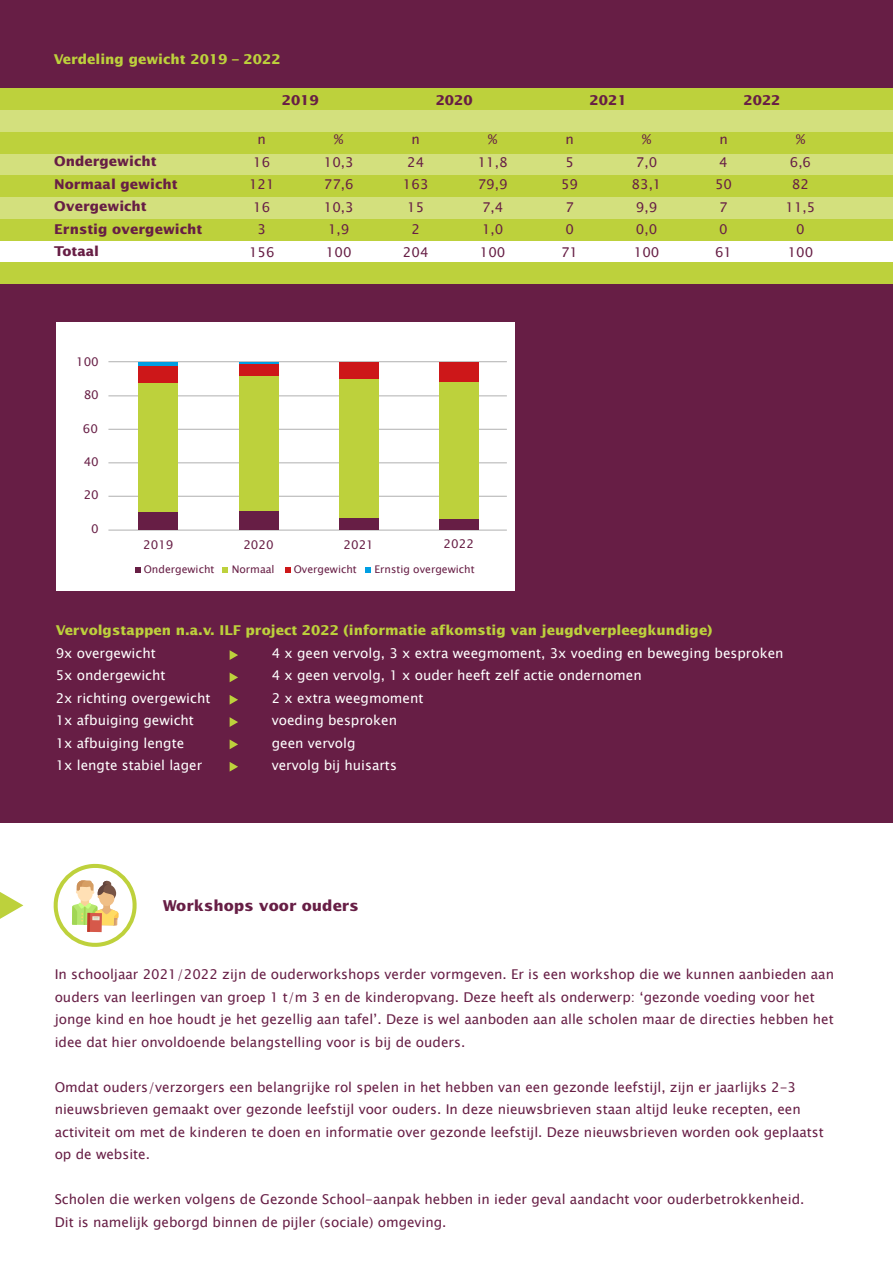
<style>
.page{position:relative;width:893px;height:1263px;background:#fff}
.page>*{position:absolute;margin:0;border:0;box-sizing:border-box;transform-origin:0 0}
.t1{font:700 15px "Lucida Sans";color:#671e45}
.t2{font:13.5px/22.5px "Lucida Sans Unicode";color:#671e45}
.t3{font:13.5px "Lucida Sans Unicode";color:#fff}
.t4{font:700 13.5px "Lucida Sans";color:#bdd13c}
.t5{font:700 13.5px "Lucida Sans";color:#671e45}
.t6{font:12px "Lucida Sans Unicode";color:#671e45}
.t7{font:10.5px "Lucida Sans Unicode";color:#671e45}
</style>
<div class="page">
<div style="left:0;top:0;width:893px;height:823px;background:#671e45"></div>
<div style="left:56px;top:322px;width:459px;height:269px;background:#fff"></div>
<hr style="left:108px;top:361px;width:399px;height:1px;background:#000">
<hr style="left:108px;top:395px;width:399px;height:1px;background:#000">
<hr style="left:108px;top:429px;width:399px;height:1px;background:#000">
<hr style="left:108px;top:462px;width:399px;height:1px;background:#000">
<hr style="left:108px;top:496px;width:399px;height:1px;background:#000">
<hr style="left:108px;top:530px;width:399px;height:1px;background:#000">
<div style="left:138px;top:512px;width:40px;height:18px;background:#671e45"></div>
<div style="left:239px;top:510px;width:40px;height:20px;background:#671e45"></div>
<div style="left:339px;top:518px;width:40px;height:12px;background:#671e45"></div>
<div style="left:439px;top:519px;width:40px;height:10px;background:#671e45"></div>
<div style="left:138px;top:382px;width:40px;height:130px;background:#bdd13c"></div>
<div style="left:239px;top:376px;width:40px;height:134px;background:#bdd13c"></div>
<div style="left:339px;top:378px;width:40px;height:140px;background:#bdd13c"></div>
<div style="left:439px;top:381px;width:40px;height:138px;background:#bdd13c"></div>
<div style="left:138px;top:365px;width:40px;height:17px;background:#cd1719"></div>
<div style="left:239px;top:364px;width:40px;height:12px;background:#cd1719"></div>
<div style="left:339px;top:362px;width:40px;height:16px;background:#cd1719"></div>
<div style="left:439px;top:362px;width:40px;height:19px;background:#cd1719"></div>
<hr style="left:138px;top:362px;width:40px;height:3px;background:#009fe3">
<svg style="left:136px;top:567px;width:5px;height:5px"></svg>
<svg style="left:223px;top:567px;width:5px;height:5px"></svg>
<svg style="left:285px;top:567px;width:5px;height:5px"></svg>
<hr style="left:239px;top:362px;width:40px;height:1px;background:#009fe3">
<svg style="left:366px;top:567px;width:5px;height:5px"></svg>
<svg style="left:230px;top:650px;width:8px;height:10px"></svg>
<svg style="left:230px;top:673px;width:8px;height:9px"></svg>
<svg style="left:230px;top:695px;width:8px;height:10px"></svg>
<svg style="left:230px;top:717px;width:8px;height:10px"></svg>
<svg style="left:230px;top:739px;width:8px;height:10px"></svg>
<svg style="left:230px;top:762px;width:8px;height:10px"></svg>
<div style="left:0;top:88px;width:893px;height:22px;background:#bdd13c"></div>
<div style="left:0;top:110px;width:893px;height:22px;background:#d3e07d"></div>
<div style="left:0;top:132px;width:893px;height:22px;background:#bdd13c"></div>
<div style="left:0;top:154px;width:893px;height:21px;background:#d3e07d"></div>
<div style="left:0;top:175px;width:893px;height:22px;background:#bdd13c"></div>
<div style="left:0;top:197px;width:893px;height:22px;background:#d3e07d"></div>
<div style="left:0;top:219px;width:893px;height:22px;background:#bdd13c"></div>
<div style="left:0;top:241px;width:893px;height:22px;background:#fff"></div>
<div style="left:0;top:263px;width:893px;height:21px;background:#bdd13c"></div>
<svg style="left:0;top:892px;width:23px;height:27px"></svg>
<svg style="left:54px;top:864px;width:82px;height:83px"></svg>
<p class="t4" style="left:54px;top:52px;width:228px">Verdeling gewicht 2019 – 2022</p>
<p class="t5" style="left:54px;top:154px;width:104px">Ondergewicht</p>
<p class="t5" style="left:54px;top:176px;width:125px">Normaal gewicht</p>
<p class="t5" style="left:54px;top:199px;width:94px">Overgewicht</p>
<p class="t5" style="left:54px;top:221px;width:150px">Ernstig overgewicht</p>
<p class="t5" style="left:54px;top:244px;width:46px">Totaal</p>
<p class="t5" style="left:282px;top:93px;width:39px">2019</p>
<p class="t5" style="left:436px;top:93px;width:39px">2020</p>
<p class="t5" style="left:590px;top:93px;width:39px">2021</p>
<p class="t5" style="left:743px;top:93px;width:39px">2022</p>
<p class="t2" style="left:258px;top:128px;width:10px">n</p>
<p class="t2" style="left:253px;top:151px;width:19px">16</p>
<p class="t2" style="left:249px;top:173px;width:27px">121</p>
<p class="t2" style="left:253px;top:196px;width:19px">16</p>
<p class="t2" style="left:258px;top:218px;width:10px">3</p>
<p class="t2" style="left:249px;top:241px;width:27px">156</p>
<p class="t2" style="left:334px;top:128px;width:11px">%</p>
<p class="t2" style="left:324px;top:151px;width:31px">10,3</p>
<p class="t2" style="left:324px;top:173px;width:31px">77,6</p>
<p class="t2" style="left:324px;top:196px;width:31px">10,3</p>
<p class="t2" style="left:328px;top:218px;width:23px">1,9</p>
<p class="t2" style="left:326px;top:241px;width:27px">100</p>
<p class="t2" style="left:412px;top:128px;width:10px">n</p>
<p class="t2" style="left:407px;top:151px;width:19px">24</p>
<p class="t2" style="left:403px;top:173px;width:27px">163</p>
<p class="t2" style="left:407px;top:196px;width:19px">15</p>
<p class="t2" style="left:411px;top:218px;width:10px">2</p>
<p class="t2" style="left:403px;top:241px;width:27px">204</p>
<p class="t2" style="left:488px;top:128px;width:11px">%</p>
<p class="t2" style="left:478px;top:151px;width:31px">11,8</p>
<p class="t2" style="left:478px;top:173px;width:31px">79,9</p>
<p class="t2" style="left:482px;top:196px;width:23px">7,4</p>
<p class="t2" style="left:482px;top:218px;width:23px">1,0</p>
<p class="t2" style="left:480px;top:241px;width:27px">100</p>
<p class="t2" style="left:565px;top:128px;width:10px">n</p>
<p class="t2" style="left:565px;top:151px;width:10px">5</p>
<p class="t2" style="left:561px;top:173px;width:19px">59</p>
<p class="t2" style="left:565px;top:196px;width:10px">7</p>
<p class="t2" style="left:565px;top:218px;width:10px">0</p>
<p class="t2" style="left:561px;top:241px;width:19px">71</p>
<p class="t2" style="left:642px;top:128px;width:11px">%</p>
<p class="t2" style="left:636px;top:151px;width:23px">7,0</p>
<p class="t2" style="left:632px;top:173px;width:31px">83,1</p>
<p class="t2" style="left:636px;top:196px;width:23px">9,9</p>
<p class="t2" style="left:636px;top:218px;width:23px">0,0</p>
<p class="t2" style="left:634px;top:241px;width:27px">100</p>
<p class="t2" style="left:719px;top:128px;width:10px">n</p>
<p class="t2" style="left:719px;top:151px;width:10px">4</p>
<p class="t2" style="left:715px;top:173px;width:19px">50</p>
<p class="t2" style="left:719px;top:196px;width:10px">7</p>
<p class="t2" style="left:719px;top:218px;width:10px">0</p>
<p class="t2" style="left:715px;top:241px;width:19px">61</p>
<p class="t2" style="left:796px;top:128px;width:11px">%</p>
<p class="t2" style="left:790px;top:151px;width:23px">6,6</p>
<p class="t2" style="left:792px;top:173px;width:19px">82</p>
<p class="t2" style="left:785px;top:196px;width:31px">11,5</p>
<p class="t2" style="left:796px;top:218px;width:10px">0</p>
<p class="t2" style="left:788px;top:241px;width:27px">100</p>
<p class="t6" style="left:76px;top:352px;width:24px">100</p>
<p class="t6" style="left:84px;top:386px;width:17px">80</p>
<p class="t6" style="left:83px;top:419px;width:17px">60</p>
<p class="t6" style="left:84px;top:452px;width:17px">40</p>
<p class="t6" style="left:84px;top:486px;width:17px">20</p>
<p class="t6" style="left:91px;top:519px;width:9px">0</p>
<p class="t6" style="left:143px;top:535px;width:32px">2019</p>
<p class="t6" style="left:243px;top:535px;width:32px">2020</p>
<p class="t6" style="left:343px;top:535px;width:32px">2021</p>
<p class="t6" style="left:444px;top:535px;width:32px">2022</p>
<p class="t7" style="left:144px;top:561px;width:72px">Ondergewicht</p>
<p class="t7" style="left:232px;top:561px;width:44px">Normaal</p>
<p class="t7" style="left:294px;top:561px;width:65px">Overgewicht</p>
<p class="t7" style="left:375px;top:561px;width:102px">Ernstig overgewicht</p>
<p class="t4" style="left:56px;top:623px;width:658px">Vervolgstappen n.a.v. ILF project 2022 (informatie afkomstig van jeugdverpleegkundige)</p>
<p class="t3" style="left:56px;top:642px;width:101px">9x overgewicht</p>
<p class="t3" style="left:272px;top:642px;width:513px">4 x geen vervolg, 3 x extra weegmoment, 3x voeding en beweging besproken</p>
<p class="t3" style="left:56px;top:665px;width:111px">5x ondergewicht</p>
<p class="t3" style="left:272px;top:665px;width:372px">4 x geen vervolg, 1 x ouder heeft zelf actie ondernomen</p>
<p class="t3" style="left:56px;top:687px;width:156px">2x richting overgewicht</p>
<p class="t3" style="left:272px;top:687px;width:153px">2 x extra weegmoment</p>
<p class="t3" style="left:56px;top:710px;width:140px">1x afbuiging gewicht</p>
<p class="t3" style="left:272px;top:710px;width:127px">voeding besproken</p>
<p class="t3" style="left:56px;top:732px;width:130px">1x afbuiging lengte</p>
<p class="t3" style="left:272px;top:732px;width:85px">geen vervolg</p>
<p class="t3" style="left:56px;top:755px;width:148px">1x lengte stabiel lager</p>
<p class="t3" style="left:272px;top:755px;width:127px">vervolg bij huisarts</p>
<p class="t1" style="left:163px;top:897px;width:197px">Workshops voor ouders</p>
<p class="t2" style="left:55px;top:963px;width:781px">In schooljaar 2021/2022 zijn de ouderworkshops verder vormgeven. Er is een workshop die we kunnen aanbieden aan ouders van leerlingen van groep 1 t/m 3 en de kinderopvang. Deze heeft als onderwerp: ‘gezonde voeding voor het jonge kind en hoe houdt je het gezellig aan tafel’. Deze is wel aanboden aan alle scholen maar de directies hebben het idee dat hier onvoldoende belangstelling voor is bij de ouders.</p>
<p class="t2" style="left:55px;top:1075px;width:771px">Omdat ouders/verzorgers een belangrijke rol spelen in het hebben van een gezonde leefstijl, zijn er jaarlijks 2-3 nieuwsbrieven gemaakt over gezonde leefstijl voor ouders. In deze nieuwsbrieven staan altijd leuke recepten, een activiteit om met de kinderen te doen en informatie over gezonde leefstijl. Deze nieuwsbrieven worden ook geplaatst op de website.</p>
<p class="t2" style="left:55px;top:1188px;width:751px">Scholen die werken volgens de Gezonde School-aanpak hebben in ieder geval aandacht voor ouderbetrokkenheid.</p>
<p class="t2" style="left:55px;top:1210px;width:393px">Dit is namelijk geborgd binnen de pijler (sociale) omgeving.</p>
</div>
